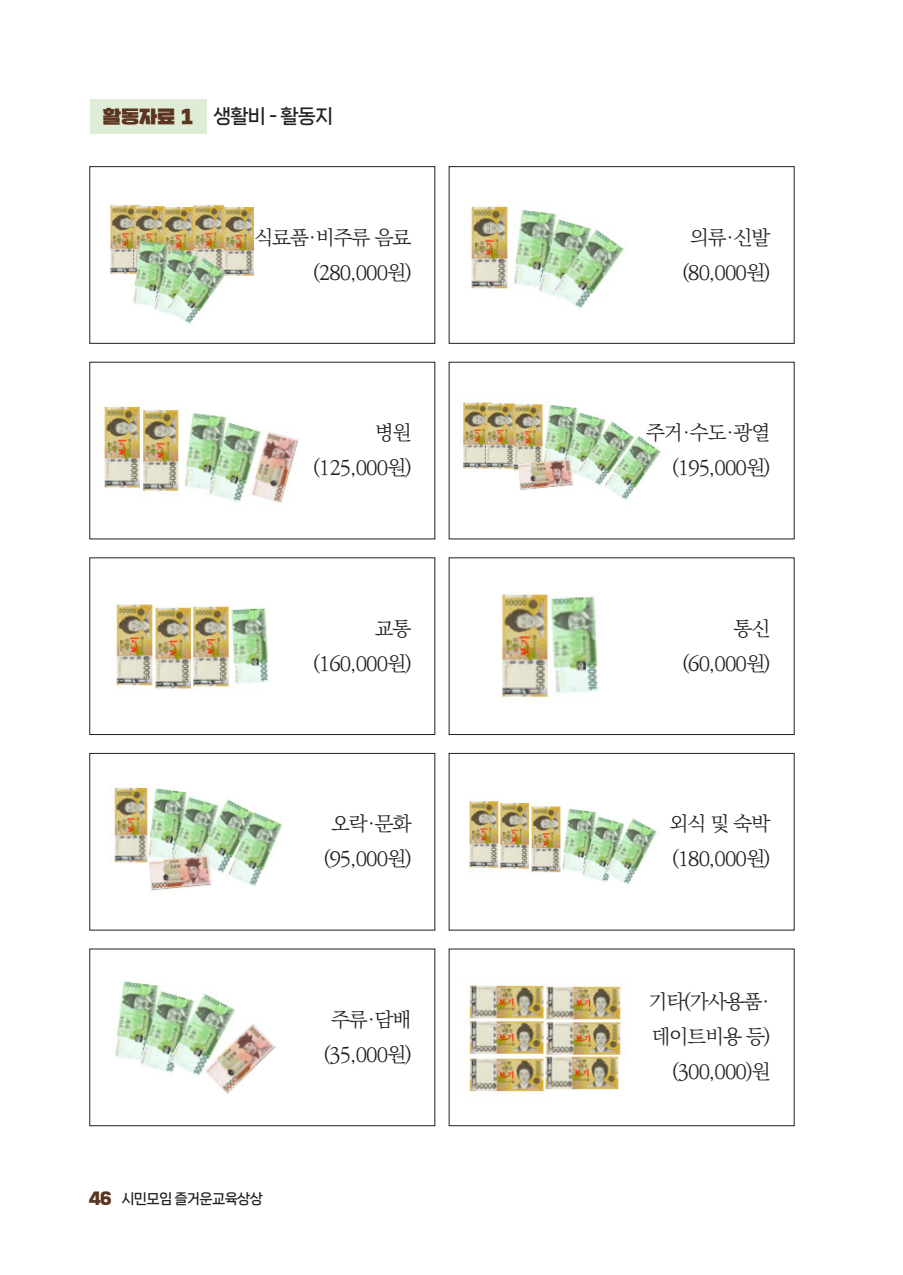
<style>
.page{position:relative;width:903px;height:1275px;background:#fff}
.page>*{position:absolute;margin:0;border:0;box-sizing:border-box;transform-origin:0 0}
.본문_11_5pt{font:300 20.12px "Ko Pub Batang";letter-spacing:-.05em;color:#231f20}
.본문_11_5pt-2{font:19.25px "Nanum Square Neo TTF c Bd";letter-spacing:-.05em;color:#231f20}
.본문_11_5pt-3{font:900 18.2px "Namsan Yangbokjum";color:#5c3422}
.t1{font:14px "Nanum Square Neo TTF c Bd";letter-spacing:-.05em;color:#231f20}
.s1{font-family:"Namsan Yangbokjum Heavy OTF";font-size:15.75px;color:#5c3422}
</style>
<div class="page">
<div style="left:90px;top:99px;width:117px;height:35px;background:#dfecd6"></div>
<div style="left:90px;top:166px;width:345px;height:178px;border:1px solid #231f20"></div>
<div style="left:90px;top:558px;width:345px;height:177px;border:1px solid #231f20"></div>
<div style="left:90px;top:753px;width:345px;height:177px;border:1px solid #231f20"></div>
<div style="left:90px;top:949px;width:345px;height:177px;border:1px solid #231f20"></div>
<div style="left:449px;top:166px;width:345px;height:178px;border:1px solid #231f20"></div>
<div style="left:449px;top:558px;width:345px;height:177px;border:1px solid #231f20"></div>
<div style="left:449px;top:753px;width:345px;height:177px;border:1px solid #231f20"></div>
<div style="left:449px;top:949px;width:345px;height:177px;border:1px solid #231f20"></div>
<img style="left:110px;top:204px;width:145px;height:120px">
<img style="left:104px;top:404px;width:195px;height:99px">
<img style="left:116px;top:604px;width:153px;height:85px">
<img style="left:114px;top:787px;width:169px;height:104px">
<img style="left:115px;top:981px;width:161px;height:113px">
<img style="left:471px;top:205px;width:153px;height:104px">
<img style="left:463px;top:399px;width:198px;height:101px">
<img style="left:502px;top:592px;width:97px;height:110px">
<img style="left:469px;top:801px;width:188px;height:84px">
<img style="left:465px;top:985px;width:156px;height:109px">
<p class="본문_11_5pt-3" style="left:103px;top:103px;width:92px">활동자료 1</p>
<p class="본문_11_5pt-2" style="left:213px;top:106px;width:122px">생활비 - 활동지</p>
<p class="본문_11_5pt" style="left:254px;top:227px;width:158px">식료품·비주류 음료</p>
<p class="본문_11_5pt" style="left:314px;top:262px;width:99px">(280,000원)</p>
<p class="본문_11_5pt" style="left:375px;top:423px;width:38px">병원</p>
<p class="본문_11_5pt" style="left:314px;top:458px;width:99px">(125,000원)</p>
<p class="본문_11_5pt" style="left:375px;top:618px;width:38px">교통</p>
<p class="본문_11_5pt" style="left:314px;top:653px;width:99px">(160,000원)</p>
<p class="본문_11_5pt" style="left:331px;top:814px;width:82px">오락·문화</p>
<p class="본문_11_5pt" style="left:324px;top:849px;width:89px">(95,000원)</p>
<p class="t1" style="left:89px;top:1191px;width:175px"><span class="s1">46</span> 시민모임 즐거운교육상상</p>
<p class="본문_11_5pt" style="left:331px;top:1009px;width:82px">주류·담배</p>
<p class="본문_11_5pt" style="left:324px;top:1044px;width:89px">(35,000원)</p>
<p class="본문_11_5pt" style="left:690px;top:227px;width:82px">의류·신발</p>
<p class="본문_11_5pt" style="left:683px;top:262px;width:89px">(80,000원)</p>
<p class="본문_11_5pt" style="left:646px;top:423px;width:126px">주거·수도·광열</p>
<p class="본문_11_5pt" style="left:672px;top:458px;width:99px">(195,000원)</p>
<p class="본문_11_5pt" style="left:733px;top:618px;width:38px">통신</p>
<p class="본문_11_5pt" style="left:683px;top:653px;width:89px">(60,000원)</p>
<p class="본문_11_5pt" style="left:669px;top:814px;width:102px">외식 및 숙박</p>
<p class="본문_11_5pt" style="left:672px;top:849px;width:99px">(180,000원)</p>
<p class="본문_11_5pt" style="left:649px;top:992px;width:123px">기타(가사용품·</p>
<p class="본문_11_5pt" style="left:652px;top:1027px;width:120px">데이트비용 등)</p>
<p class="본문_11_5pt" style="left:672px;top:1062px;width:99px">(300,000)원</p>
</div>
